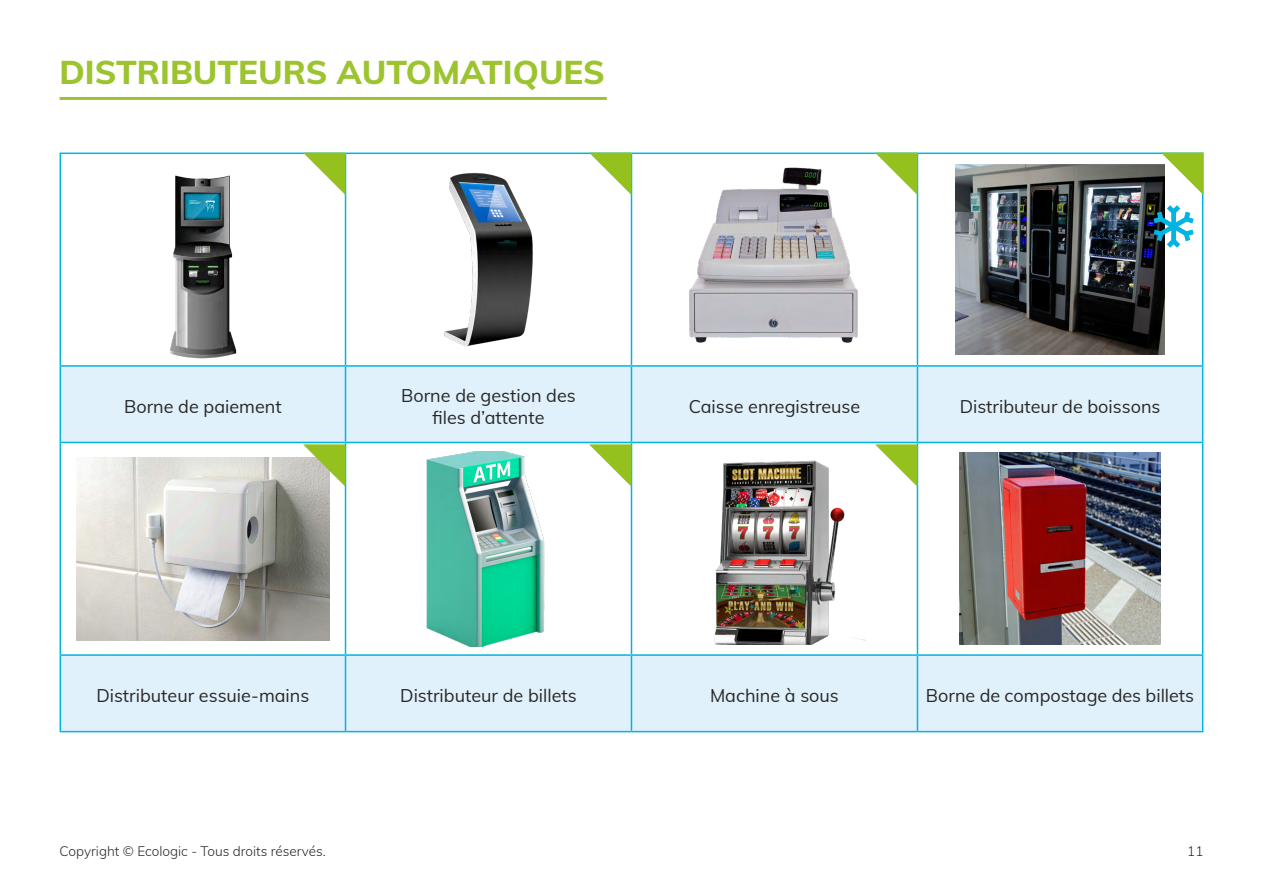
<style>
.page{position:relative;width:1263px;height:893px;background:#fff}
.page>*{position:absolute;margin:0;border:0;box-sizing:border-box;transform-origin:0 0}
.t1{font:800 33px "Muli";color:#9cc42e}
.t2{font:18px/21.6px "Muli";color:#282827;text-align:center}
.t3{font:300 13.5px "Muli";color:#282827}
</style>
<div class="page">
<hr style="left:60px;top:97px;width:547px;height:3px;background:#9cc42e">
<svg style="left:61px;top:367px;width:1141px;height:364px;fill:#e1f1fb"></svg>
<hr style="left:60px;top:153px;width:285px;height:1px;background:#01b4e1">
<hr style="left:60px;top:154px;width:1px;height:211px;background:#01b4e1">
<hr style="left:345px;top:153px;width:286px;height:1px;background:#01b4e1">
<hr style="left:345px;top:154px;width:1px;height:211px;background:#01b4e1">
<hr style="left:631px;top:153px;width:286px;height:1px;background:#01b4e1">
<hr style="left:631px;top:154px;width:1px;height:211px;background:#01b4e1">
<hr style="left:917px;top:153px;width:286px;height:1px;background:#01b4e1">
<hr style="left:917px;top:154px;width:1px;height:211px;background:#01b4e1">
<hr style="left:1202px;top:154px;width:1px;height:211px;background:#01b4e1">
<hr style="left:60px;top:365px;width:285px;height:2px;background:#01b4e1">
<hr style="left:60px;top:367px;width:1px;height:75px;background:#01b4e1">
<hr style="left:345px;top:365px;width:286px;height:2px;background:#01b4e1">
<hr style="left:345px;top:367px;width:1px;height:75px;background:#01b4e1">
<hr style="left:631px;top:365px;width:286px;height:2px;background:#01b4e1">
<hr style="left:631px;top:367px;width:1px;height:75px;background:#01b4e1">
<hr style="left:917px;top:365px;width:286px;height:2px;background:#01b4e1">
<hr style="left:917px;top:367px;width:1px;height:75px;background:#01b4e1">
<hr style="left:1202px;top:367px;width:1px;height:75px;background:#01b4e1">
<hr style="left:60px;top:442px;width:285px;height:1px;background:#01b4e1">
<hr style="left:60px;top:443px;width:1px;height:211px;background:#01b4e1">
<hr style="left:345px;top:442px;width:286px;height:1px;background:#01b4e1">
<hr style="left:345px;top:443px;width:1px;height:211px;background:#01b4e1">
<hr style="left:631px;top:442px;width:286px;height:1px;background:#01b4e1">
<hr style="left:631px;top:443px;width:1px;height:211px;background:#01b4e1">
<hr style="left:917px;top:442px;width:286px;height:1px;background:#01b4e1">
<hr style="left:917px;top:443px;width:1px;height:211px;background:#01b4e1">
<hr style="left:1202px;top:443px;width:1px;height:211px;background:#01b4e1">
<hr style="left:60px;top:654px;width:285px;height:2px;background:#01b4e1">
<hr style="left:60px;top:656px;width:1px;height:75px;background:#01b4e1">
<hr style="left:345px;top:654px;width:286px;height:2px;background:#01b4e1">
<hr style="left:345px;top:656px;width:1px;height:75px;background:#01b4e1">
<hr style="left:631px;top:654px;width:286px;height:2px;background:#01b4e1">
<hr style="left:631px;top:656px;width:1px;height:75px;background:#01b4e1">
<hr style="left:917px;top:654px;width:286px;height:2px;background:#01b4e1">
<hr style="left:917px;top:656px;width:1px;height:75px;background:#01b4e1">
<hr style="left:1202px;top:656px;width:1px;height:75px;background:#01b4e1">
<hr style="left:60px;top:731px;width:285px;height:1px;background:#01b4e1">
<hr style="left:345px;top:731px;width:286px;height:1px;background:#01b4e1">
<hr style="left:631px;top:731px;width:286px;height:1px;background:#01b4e1">
<hr style="left:917px;top:731px;width:286px;height:1px;background:#01b4e1">
<img style="left:170px;top:175px;width:67px;height:184px">
<img style="left:444px;top:173px;width:89px;height:174px">
<img style="left:689px;top:167px;width:169px;height:176px">
<img style="left:955px;top:164px;width:209px;height:191px">
<img style="left:76px;top:457px;width:254px;height:183px">
<img style="left:379px;top:451px;width:218px;height:195px">
<img style="left:683px;top:453px;width:182px;height:192px">
<img style="left:959px;top:453px;width:202px;height:192px">
<svg style="left:875px;top:153px;width:42px;height:42px"></svg>
<svg style="left:303px;top:444px;width:42px;height:43px;background:#b5c978"></svg>
<svg style="left:303px;top:153px;width:42px;height:42px"></svg>
<svg style="left:589px;top:153px;width:42px;height:42px"></svg>
<svg style="left:589px;top:444px;width:42px;height:43px"></svg>
<svg style="left:1161px;top:153px;width:42px;height:42px"></svg>
<svg style="left:875px;top:444px;width:42px;height:43px"></svg>
<svg style="left:1153px;top:205px;width:41px;height:43px"></svg>
<h1 class="t1" style="left:60px;top:48px;width:547px">DISTRIBUTEURS AUTOMATIQUES</h1>
<p class="t2" style="left:124px;top:395px;width:159px">Borne de paiement</p>
<p class="t2" style="left:401px;top:384px;width:176px">Borne de gestion des files d’attente</p>
<p class="t2" style="left:689px;top:395px;width:173px">Caisse enregistreuse</p>
<p class="t2" style="left:960px;top:395px;width:202px">Distributeur de boissons</p>
<p class="t2" style="left:96px;top:684px;width:214px">Distributeur essuie-mains</p>
<p class="t2" style="left:400px;top:684px;width:178px">Distributeur de billets</p>
<p class="t2" style="left:710px;top:684px;width:130px">Machine à sous</p>
<p class="t2" style="left:926px;top:684px;width:270px">Borne de compostage des billets</p>
<p class="t3" style="left:60px;top:841px;width:268px">Copyright © Ecologic - Tous droits réservés.</p>
<p class="t3" style="left:1187px;top:841px;width:18px">11</p>
</div>
